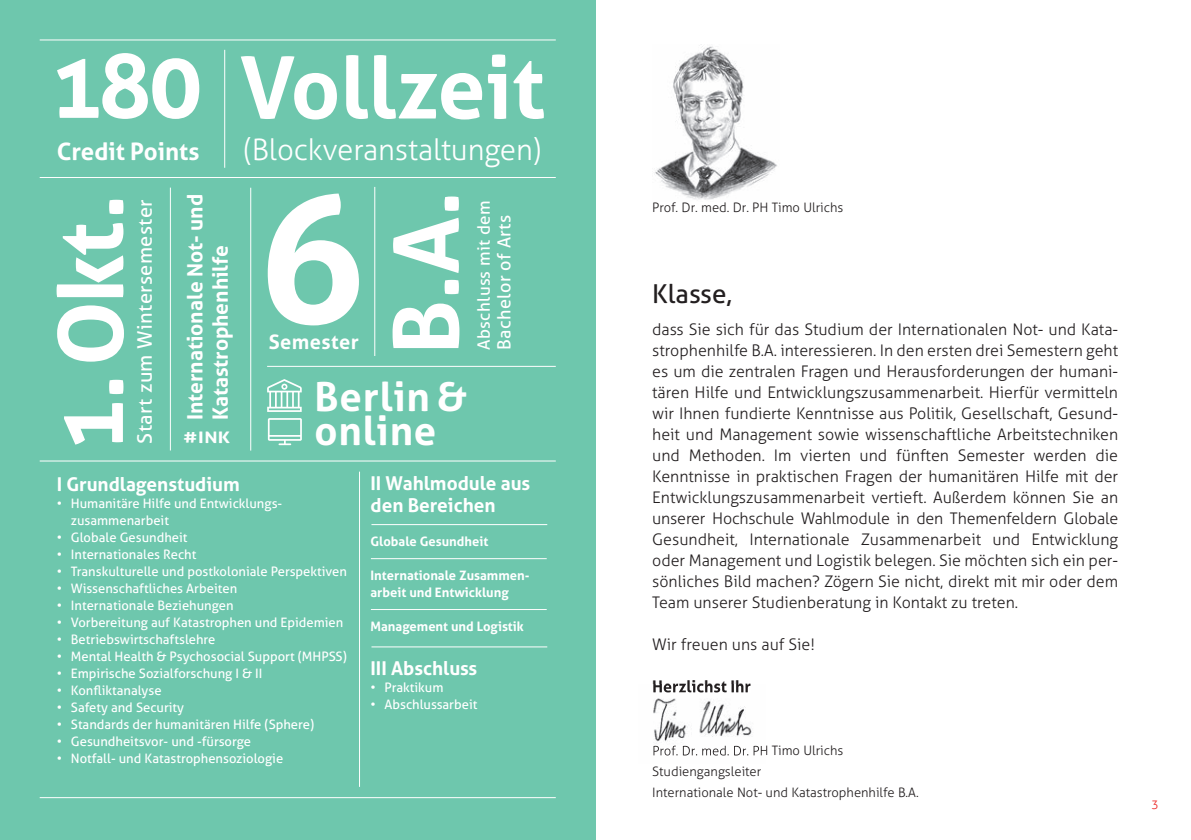
<style>
.page{position:relative;width:1191px;height:840px;background:#fff}
.page>*{position:absolute;margin:0;border:0;box-sizing:border-box;transform-origin:0 0}
.t1{font:700 178.8px "Aller";color:#fff}
.t2{font:700 90px "Aller";color:#fff}
.t3{font:700 86px "Aller";color:#fff}
.t4{font:700 40px/34px "Aller";letter-spacing:.02em;color:#fff}
.t5{font:300 29.6px "Aller";letter-spacing:-.005em;color:#fff}
.t6{font:26px "Aller";color:#231f20}
.t7{font:700 24px "Aller";color:#fff}
.t8{font:700 21px/25.2px "Aller";color:#fff}
.t9{font:20px "Aller";letter-spacing:.02em;color:#fff}
.t10{font:700 20px "Aller";letter-spacing:.02em;color:#fff}
.t11{font:700 19px/22px "Aller";color:#fff}
.t12{font:18px "Aller";letter-spacing:.02em;color:#fff}
.t13{font:17px "Aller";letter-spacing:.02em;color:#fff}
.t14{font:300 16px/21px "Aller";color:#231f20;text-align:justify}
.t15{font:700 16px "Aller";color:#231f20}
.t16{font:700 15.8px "Aller";color:#fff;scale:1.25 1}
.t17{font:13px/17px "Aller";color:#fff}
.t18{font:300 13px/21px "Aller";color:#231f20}
.t19{font:700 13px/17px "Aller";color:#fff}
.t20{font:300 12px "Aller";color:#ec2423}
.s1{font-size:90px}
</style>
<div class="page">
<img style="left:655px;top:46px;width:122px;height:154px">
<img style="left:653px;top:684px;width:109px;height:72px">
<img style="left:653px;top:684px;width:97px;height:8px">
<img style="left:653px;top:745px;width:113px;height:10px">
<div style="left:0;top:0;width:595px;height:839px;background:#6ec7ad"></div>
<hr style="left:40px;top:177px;width:516px;height:1px;background:#fff">
<hr style="left:40px;top:40px;width:516px;height:1px;background:#fff">
<hr style="left:40px;top:460px;width:516px;height:1px;background:#fff">
<hr style="left:374px;top:187px;width:1px;height:169px;background:#fff">
<hr style="left:267px;top:366px;width:289px;height:1px;background:#fff">
<hr style="left:170px;top:187px;width:1px;height:263px;background:#fff">
<hr style="left:224px;top:50px;width:1px;height:118px;background:#fff">
<hr style="left:250px;top:188px;width:1px;height:262px;background:#fff">
<hr style="left:359px;top:471px;width:1px;height:315px;background:#fff">
<hr style="left:40px;top:796px;width:516px;height:1px;background:#fff">
<hr style="left:371px;top:524px;width:176px;height:1px;background:#fff">
<hr style="left:371px;top:558px;width:176px;height:1px;background:#fff">
<hr style="left:371px;top:609px;width:176px;height:1px;background:#fff">
<hr style="left:371px;top:646px;width:176px;height:1px;background:#fff">
<svg style="left:267px;top:379px;width:35px;height:32px"></svg>
<svg style="left:268px;top:418px;width:34px;height:27px"></svg>
<h3 class="t3" style="left:49px;top:35px;width:497px"><span class="s1">180</span> Vollzeit</h3>
<h3 class="t5" style="left:243px;top:132px;width:299px">(Blockveranstaltungen)</h3>
<h3 class="t7" style="left:57px;top:136px;width:144px">Credit Points</h3>
<p class="t9" style="left:133px;top:443px;width:246px;rotate:-90deg">Start zum Wintersemester</p>
<h1 class="t1" style="left:257px;top:149px;width:109px">6</h1>
<h3 class="t8" style="left:182px;top:420px;width:228px;rotate:-90deg">Internationale Not- und<br>Katastrophenhilfe</h3>
<h2 class="t2" style="left:371px;top:354px;width:165px;rotate:-90deg">B.A.</h2>
<p class="t13" style="left:473px;top:349px;width:150px;rotate:-90deg">Abschluss mit dem</p>
<h2 class="t2" style="left:35px;top:452px;width:260px;rotate:-90deg">1. Okt.</h2>
<p class="t12" style="left:493px;top:349px;width:136px;rotate:-90deg">Bachelor of Arts</p>
<p class="t10" style="left:269px;top:329px;width:91px">Semester</p>
<h3 class="t4" style="left:314px;top:379px;width:154px">Berlin &amp; online</h3>
<p class="t16" style="left:183px;top:427px;width:39px">#INK</p>
<p class="t11" style="left:57px;top:473px;width:185px">I Grundlagenstudium</p>
<p class="t17" style="left:71px;top:494px;width:213px;text-indent:-14px">• Humanitäre Hilfe und Entwicklungs&shy;zusammenarbeit</p>
<p class="t17" style="left:57px;top:528px;width:132px">• Globale Gesundheit</p>
<p class="t17" style="left:57px;top:545px;width:141px">• Internationales Recht</p>
<p class="t17" style="left:57px;top:562px;width:292px">• Transkulturelle und postkoloniale Perspektiven</p>
<p class="t17" style="left:57px;top:579px;width:182px">• Wissenschaftliches Arbeiten</p>
<p class="t17" style="left:57px;top:596px;width:178px">• Internationale Beziehungen</p>
<p class="t17" style="left:57px;top:613px;width:288px">• Vorbereitung auf Katastrophen und Epidemien</p>
<p class="t17" style="left:57px;top:630px;width:160px">• Betriebswirtschaftslehre</p>
<p class="t17" style="left:57px;top:647px;width:292px">• Mental Health &amp; Psychosocial Support (MHPSS)</p>
<p class="t17" style="left:57px;top:664px;width:207px">• Empirische Sozialforschung I &amp; II</p>
<p class="t17" style="left:57px;top:681px;width:106px">• Konfliktanalyse</p>
<p class="t17" style="left:57px;top:698px;width:129px">• Safety and Security</p>
<p class="t17" style="left:57px;top:715px;width:259px">• Standards der humanitären Hilfe (Sphere)</p>
<p class="t17" style="left:57px;top:732px;width:196px">• Gesundheitsvor- und -fürsorge</p>
<p class="t17" style="left:57px;top:749px;width:228px">• Notfall- und Katastrophensoziologie</p>
<p class="t11" style="left:370px;top:471px;width:161px">II Wahlmodule aus den Bereichen</p>
<p class="t19" style="left:370px;top:532px;width:119px">Globale Gesundheit</p>
<p class="t19" style="left:370px;top:566px;width:160px">Internationale Zusammen&shy;arbeit und Entwicklung</p>
<p class="t19" style="left:370px;top:617px;width:155px">Management und Logistik</p>
<p class="t11" style="left:370px;top:656px;width:108px">III Abschluss</p>
<p class="t17" style="left:370px;top:678px;width:74px">• Praktikum</p>
<p class="t17" style="left:370px;top:695px;width:108px">• Abschlussarbeit</p>
<p class="t18" style="left:652px;top:197px;width:193px">Prof. Dr. med. Dr. PH Timo Ulrichs</p>
<h3 class="t6" style="left:652px;top:278px;width:81px">Klasse,</h3>
<p class="t14" style="left:652px;top:318px;width:467px">dass Sie sich für das Studium der Internationalen Not- und Kata&shy;strophenhilfe B.A. interessieren. In den ersten drei Semestern geht es um die zentralen Fragen und Herausforderungen der humani&shy;tären Hilfe und Entwicklungszusammenarbeit. Hierfür vermitteln wir Ihnen fundierte Kenntnisse aus Politik, Gesellschaft, Gesund&shy;heit und Management sowie wissenschaftliche Arbeitstechniken und Methoden. Im vierten und fünften Semester werden die Kenntnisse in praktischen Fragen der humanitären Hilfe mit der Entwicklungszusammenarbeit vertieft. Außerdem können Sie an unserer Hochschule Wahlmodule in den Themenfeldern Globale Gesundheit, Internationale Zusammenarbeit und Entwicklung oder Management und Logistik belegen. Sie möchten sich ein per&shy;sönliches Bild machen? Zögern Sie nicht, direkt mit mir oder dem Team unse rer Studienberatung in Kontakt zu treten.</p>
<p class="t14" style="left:652px;top:633px;width:164px">Wir freuen uns auf Sie!</p>
<p class="t15" style="left:652px;top:676px;width:100px">Herzlichst Ihr</p>
<p class="t18" style="left:652px;top:760px;width:268px">Studiengangsleiter<br>Internationale Not- und Katastrophenhilfe B.A.</p>
<p class="t20" style="left:1151px;top:797px;width:9px">3</p>
</div>
